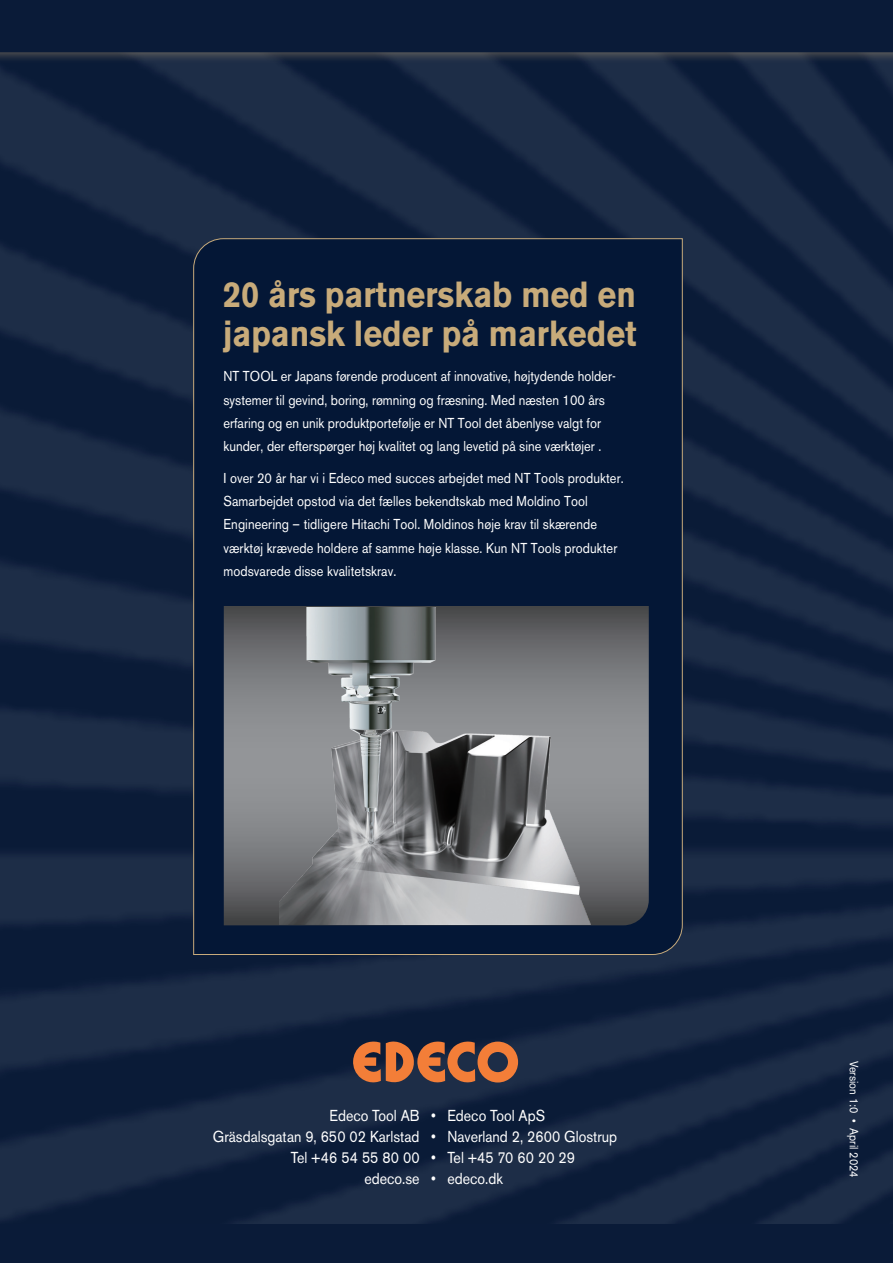
<style>
.page{position:relative;width:893px;height:1263px;background:#fff}
.page>*{position:absolute;margin:0;border:0;box-sizing:border-box;transform-origin:0 0}
.miller_vänsterrutan{font:700 36px/39px "Akzidenz Grotesk BE";color:#c8ab7a;scale:.9 1}
.Brödtext{font:15.75px/21px "Akzidenz Grotesk BE";color:#fff;text-align:right;scale:.9 1}
.t1{font:14.25px/23.2px "Akzidenz Grotesk BE";letter-spacing:.005em;color:#fff;scale:.9 1}
.Brödtext-2{font:12px "Akzidenz Grotesk BE";color:#fff;scale:.9 1}
</style>
<div class="page">
<img style="left:0;top:183px;width:893px;height:1041px">
<div style="left:0;top:0;width:893px;height:183px;background:#c8ab7c;opacity:.65"></div>
<svg style="left:0;top:0;width:893px;height:171px;background:#12223d"></svg>
<div style="left:0;top:1224px;width:893px;height:39px;background:#0a1b38"></div>
<svg style="left:353px;top:1041px;width:165px;height:42px;background:#96593c"></svg>
<div style="left:193px;top:238px;width:490px;height:717px;background:#041736"></div>
<svg style="left:224px;top:606px;width:425px;height:319px;background:#78797c"></svg>
<img style="left:280px;top:607px;width:327px;height:317px">
<p class="miller_vänsterrutan" style="left:223px;top:275px;width:461px">20 års partnerskab med en japansk leder på markedet</p>
<p class="t1" style="left:223px;top:365px;width:437px">NT TOOL er Japans førende producent af innovative, højtydende holder&shy;systemer til gevind, boring, rømning og fræsning. Med næsten 100 års erfaring og en unik produktportefølje er NT Tool det åbenlyse valgt for kunder, der efterspørger høj kvalitet og lang levetid på sine værktøjer .</p>
<p class="t1" style="left:223px;top:466px;width:446px">I over 20 år har vi i Edeco med succes arbejdet med NT Tools produkter.<br>Samarbejdet opstod via det fælles bekendtskab med Moldino Tool Engineering – tidligere Hitachi Tool. Moldinos høje krav til skærende værktøj krævede holdere af samme høje klasse. Kun NT Tools produkter modsvarede disse kvalitetskrav.</p>
<p class="Brödtext" style="left:329px;top:1105px;width:120px">Edeco Tool AB •</p>
<p class="Brödtext" style="left:213px;top:1126px;width:249px">Gräsdalsgatan 9, 650 02 Karlstad •</p>
<p class="Brödtext" style="left:291px;top:1147px;width:163px">Tel +46 54 55 80 00 • edeco.se •</p>
<p class="Brödtext" style="left:447px;top:1105px;width:110px">Edeco Tool ApS</p>
<p class="Brödtext" style="left:447px;top:1126px;width:190px">Naverland 2, 2600 Glostrup</p>
<p class="Brödtext" style="left:447px;top:1147px;width:143px;text-align:left">Tel +45 70 60 20 29 edeco.dk</p>
<p class="Brödtext-2" style="left:861px;top:1061px;width:131px;rotate:90deg">Version 1:0 • April 2024</p>
</div>
